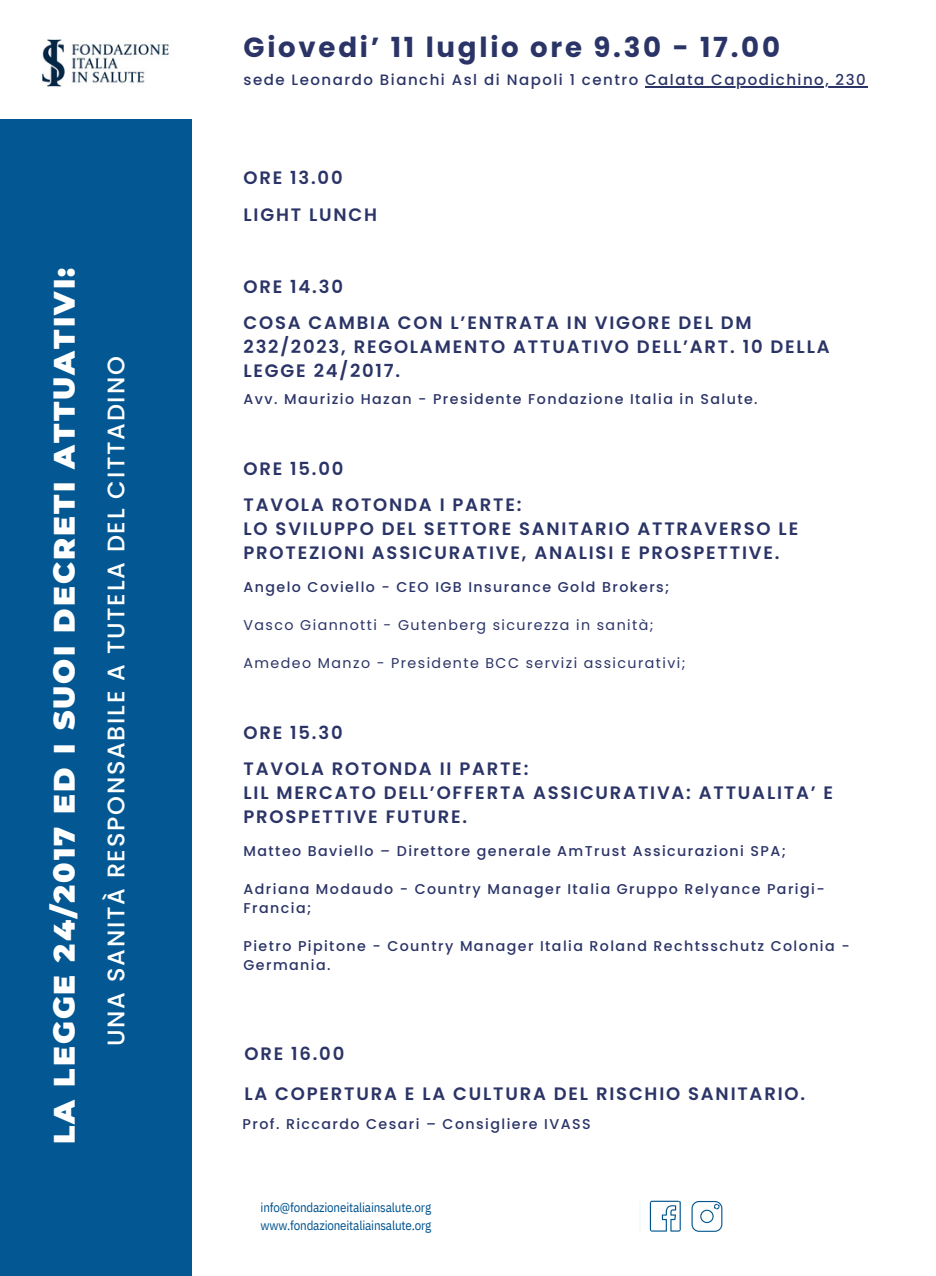
<style>
.page{position:relative;width:936px;height:1276px;background:#fff}
.page>*{position:absolute;margin:0;border:0;box-sizing:border-box;transform-origin:0 0}
.t1{font:900 29.7px "Montserrat";letter-spacing:.07em;color:#fff}
.t2{font:700 27.6px "Poppins";letter-spacing:.1em;color:#2b3467}
.t3{font:500 24px "Poppins";letter-spacing:.075em;color:#fff}
.t4{font:600 18px/24px "Poppins";letter-spacing:.1em;color:#2b3467}
.t5{font:500 15px "Poppins";letter-spacing:.1em;color:#2b3467}
.t6{font:500 14.1px/18.9px "Poppins";letter-spacing:.1em;color:#2b3467}
.t7{font:14.1px "Poppins";letter-spacing:.1em;color:#2b3467}
.t8{font:12.9px/17.4px "IBM Plex Sans Cond";letter-spacing:-.015em;color:#00548f}
</style>
<div class="page">
<div style="left:0;top:119px;width:191px;height:1156px;background:#035894"></div>
<img style="left:42px;top:39px;width:127px;height:48px">
<svg style="left:650px;top:1200px;width:31px;height:31px"></svg>
<svg style="left:692px;top:1201px;width:30px;height:31px"></svg>
<hr style="left:639px;top:1201px;width:1px;height:31px;background:#f5fbf9">
<hr style="left:645px;top:87px;width:222px;height:1px;background:#2b3467">
<h1 class="t1" style="left:46px;top:1144px;width:878px;rotate:-90deg">LA LEGGE 24/2017 ED I SUOI DECRETI ATTUATIVI:</h1>
<p class="t3" style="left:99px;top:1046px;width:691px;rotate:-90deg">UNA SANITÀ RESPONSABILE A TUTELA DEL CITTADINO</p>
<p class="t2" style="left:244px;top:28px;width:538px">Giovedi’ 11 luglio ore 9.30 - 17.00</p>
<p class="t5" style="left:244px;top:70px;width:396px">sede Leonardo Bianchi Asl di Napoli 1 centro</p>
<p class="t5" style="left:645px;top:70px;width:222px">Calata Capodichino, 230</p>
<h3 class="t4" style="left:244px;top:166px;width:101px">ORE 13.00</h3>
<h4 class="t4" style="left:244px;top:203px;width:135px">LIGHT LUNCH</h4>
<p class="t4" style="left:244px;top:275px;width:101px">ORE 14.30</p>
<p class="t4" style="left:244px;top:311px;width:588px">COSA CAMBIA CON L’ENTRATA IN VIGORE DEL DM<br>232/2023, REGOLAMENTO ATTUATIVO DELL’ART. 10 DELLA<br>LEGGE 24/2017.</p>
<p class="t6" style="left:244px;top:389px;width:516px">Avv. Maurizio Hazan - Presidente Fondazione Italia in Salute.</p>
<h6 class="t4" style="left:244px;top:456px;width:101px">ORE 15.00</h6>
<p class="t4" style="left:244px;top:492px;width:280px">TAVOLA ROTONDA I PARTE:</p>
<h5 class="t4" style="left:244px;top:516px;width:556px">LO SVILUPPO DEL SETTORE SANITARIO ATTRAVERSO LE<br>PROTEZIONI ASSICURATIVE, ANALISI E PROSPETTIVE.</h5>
<p class="t6" style="left:244px;top:577px;width:428px">Angelo Coviello - CEO IGB Insurance Gold Brokers;</p>
<p class="t7" style="left:244px;top:615px;width:411px">Vasco Giannotti - Gutenberg sicurezza in sanità;</p>
<h4 class="t7" style="left:244px;top:653px;width:443px">Amedeo Manzo - Presidente BCC servizi assicurativi;</h4>
<h5 class="t4" style="left:244px;top:720px;width:101px">ORE 15.30</h5>
<p class="t4" style="left:244px;top:757px;width:286px">TAVOLA ROTONDA II PARTE:</p>
<h5 class="t4" style="left:244px;top:781px;width:591px">LIL MERCATO DELL’OFFERTA ASSICURATIVA: ATTUALITA’ E<br>PROSPETTIVE FUTURE.</h5>
<h5 class="t6" style="left:244px;top:842px;width:544px">Matteo Baviello – Direttore generale AmTrust Assicurazioni SPA;</h5>
<p class="t6" style="left:244px;top:879px;width:583px">Adriana Modaudo - Country Manager Italia Gruppo Relyance Parigi-<br>Francia;</p>
<p class="t6" style="left:244px;top:936px;width:608px">Pietro Pipitone - Country Manager Italia Roland Rechtsschutz Colonia -<br>Germania.</p>
<p class="t4" style="left:244px;top:1041px;width:101px">ORE 16.00</p>
<p class="t4" style="left:244px;top:1082px;width:562px">LA COPERTURA E LA CULTURA DEL RISCHIO SANITARIO.</p>
<p class="t6" style="left:243px;top:1114px;width:350px">Prof. Riccardo Cesari – Consigliere IVASS</p>
<p class="t8" style="left:261px;top:1198px;width:172px">info@fondazioneitaliainsalute.org www.fondazioneitaliainsalute.org</p>
</div>
